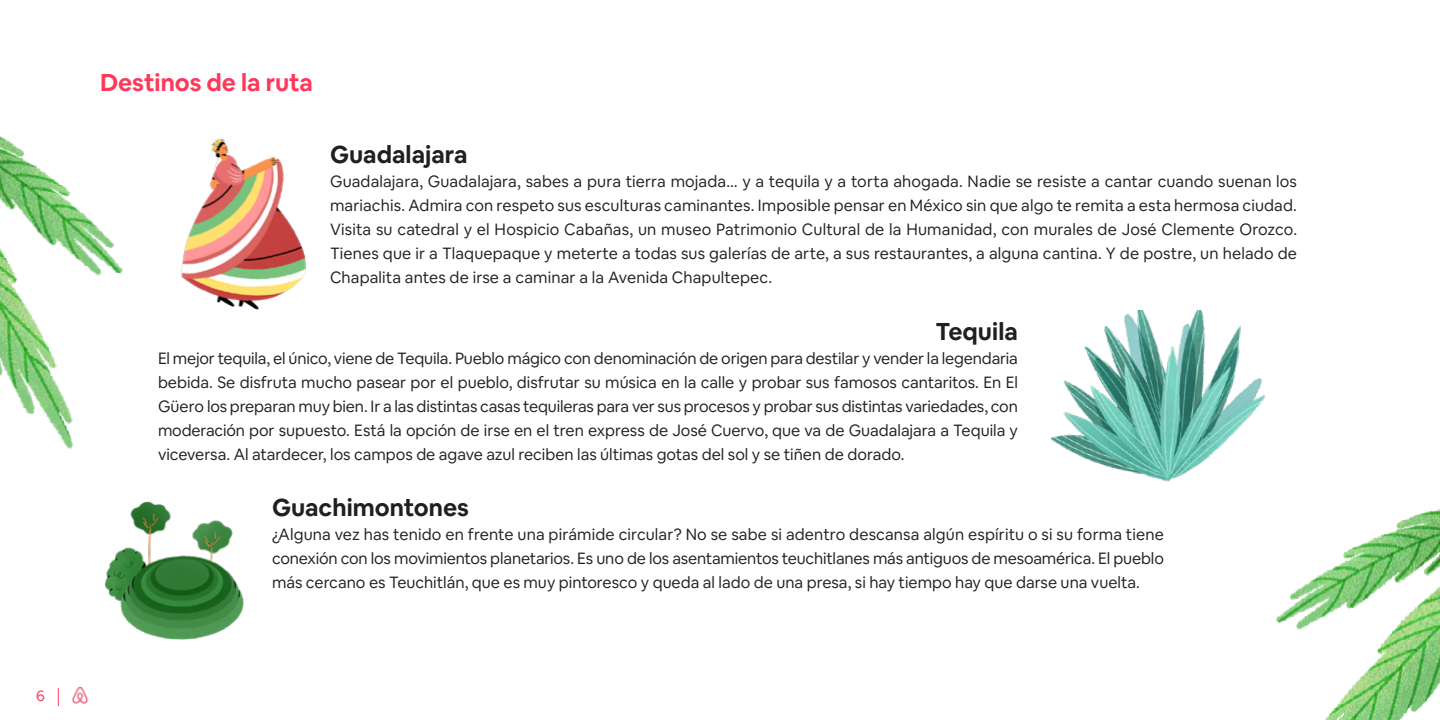
<style>
.page{position:relative;width:1440px;height:720px;background:#fff}
.page>*{position:absolute;margin:0;border:0;box-sizing:border-box;transform-origin:0 0}
.t1{font:700 24px "Airbnb Cereal";color:#202020}
.t2{font:700 24px "Airbnb Cereal";color:#ff385b}
.t3{font:16px/24px "Airbnb Cereal";color:#202020;text-align:justify}
.t4{font:15px "Airbnb Cereal";color:#ff385b}
</style>
<div class="page">
<img style="left:1276px;top:509px;width:164px;height:211px">
<img style="left:0;top:135px;width:123px;height:314px">
<svg style="left:58px;top:688px;width:1px;height:18px"></svg>
<img style="left:72px;top:686px;width:17px;height:18px">
<img style="left:181px;top:138px;width:125px;height:172px">
<img style="left:1050px;top:310px;width:215px;height:172px">
<img style="left:104px;top:501px;width:140px;height:139px">
<p class="t4" style="left:36px;top:687px;width:10px">6</p>
<h1 class="t2" style="left:100px;top:68px;width:214px">Destinos de la ruta</h1>
<h1 class="t1" style="left:330px;top:140px;width:139px">Guadalajara</h1>
<p class="t3" style="left:330px;top:170px;width:969px">Guadalajara, Guadalajara, sabes a pura tierra mojada… y a tequila y a torta ahogada. Nadie se resiste a cantar cuando suenan los mariachis. Admira con respeto sus esculturas caminantes. Imposible pensar en México sin que algo te remita a esta hermosa ciudad.<br>Visita su catedral y el Hospicio Cabañas, un museo Patrimonio Cultural de la Humanidad, con murales de José Clemente Orozco.<br>Tienes que ir a Tlaquepaque y meterte a todas sus galerías de arte, a sus restaurantes, a alguna cantina. Y de postre, un helado de Chapalita antes de irse a caminar a la Avenida Chapultepec.</p>
<h1 class="t1" style="left:935px;top:317px;width:84px">Tequila</h1>
<p class="t3" style="left:158px;top:347px;width:861px">El mejor tequila, el único, viene de Tequila. Pueblo mágico con denominación de origen para destilar y vender la legendaria bebida. Se disfruta mucho pasear por el pueblo, disfrutar su música en la calle y probar sus famosos cantaritos. En El Güero los preparan muy bien. Ir a las distintas casas tequileras para ver sus procesos y probar sus distintas variedades, con moderación por supuesto. Está la opción de irse en el tren express de José Cuervo, que va de Guadalajara a Tequila y viceversa. Al atardecer, los campos de agave azul reciben las últimas gotas del sol y se tiñen de dorado.</p>
<h1 class="t1" style="left:272px;top:493px;width:198px">Guachimontones</h1>
<p class="t3" style="left:272px;top:523px;width:893px">¿Alguna vez has tenido en frente una pirámide circular? No se sabe si adentro descansa algún espíritu o si su forma tiene conexión con los movimientos planetarios. Es uno de los asentamientos teuchitlanes más antiguos de mesoamérica. El pueblo más cercano es Teuchitlán, que es muy pintoresco y queda al lado de una presa, si hay tiempo hay que darse una vuelta.</p>
</div>
